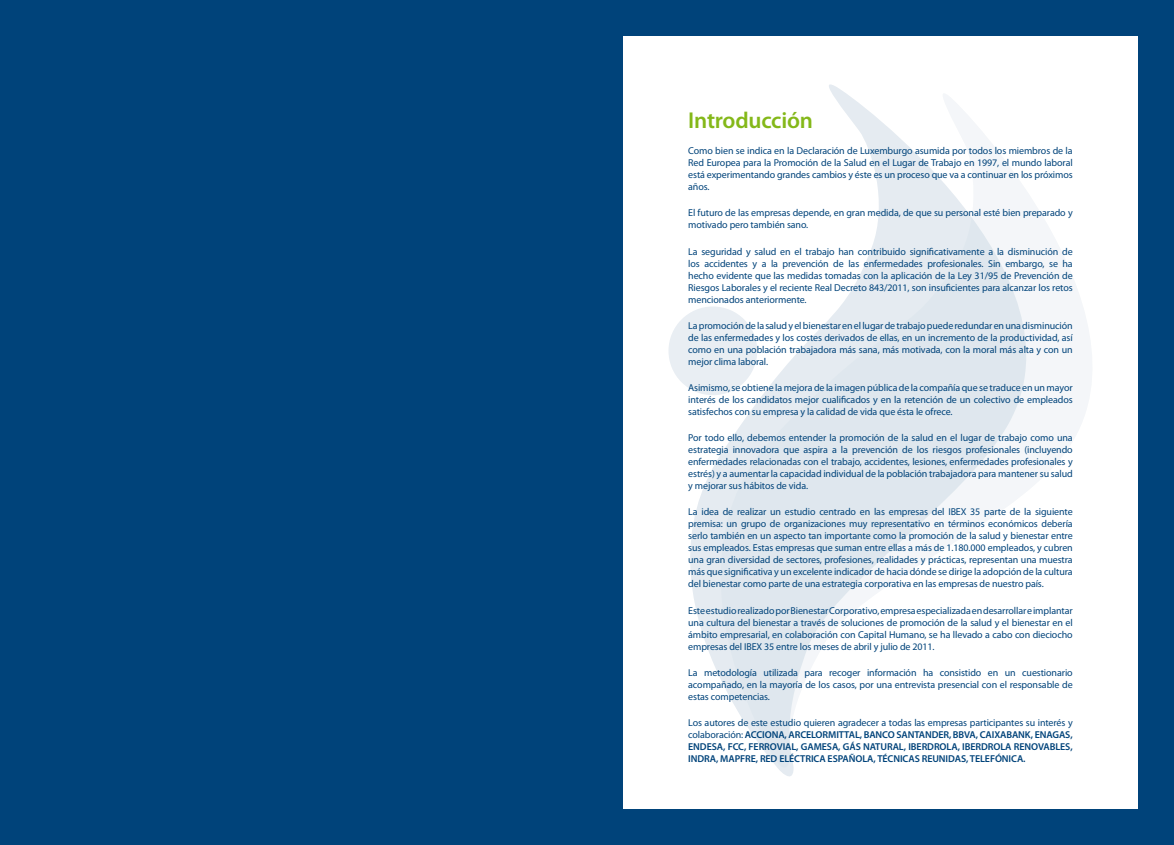
<style>
.page{position:relative;width:1174px;height:845px;background:#00437a}
.page>*{position:absolute;margin:0;border:0;box-sizing:border-box;transform-origin:0 0}
.t1{font:600 23px "Myriad Pro";letter-spacing:-.01em;color:#84b819}
.t2{font:10px/12px "Myriad Pro";letter-spacing:-.01em;color:#00437a;text-align:justify}
.t3{font:600 10px/12px "Myriad Pro";letter-spacing:-.01em;color:#00437a;text-align:justify}
.s1{font-weight:400}
</style>
<div class="page">
<div style="left:623px;top:36px;width:515px;height:773px;background:#fff"></div>
<svg style="left:668px;top:84px;width:424px;height:692px"></svg>
<h1 class="t1" style="left:688px;top:106px;width:126px">Introducción</h1>
<p class="t2" style="left:688px;top:145px;width:386px">Como bien se indica en la Declaración de Luxemburgo asumida por todos los miembros de la Red Europea para la Promoción de la Salud en el Lugar de Trabajo en 1997, el mundo laboral está experimentando grandes cambios y éste es un proceso que va a continuar en los próximos años.</p>
<p class="t2" style="left:688px;top:207px;width:386px">El futuro de las empresas depende, en gran medida, de que su personal esté bien preparado y motivado pero también sano.</p>
<p class="t2" style="left:688px;top:245px;width:386px">La seguridad y salud en el trabajo han contribuido significativamente a la disminución de los accidentes y a la prevención de las enfermedades profesionales. Sin embargo, se ha hecho evidente que las medidas tomadas con la aplicación de la Ley 31/95 de Prevención de Riesgos Laborales y el reciente Real Decreto 843/2011, son insuficientes para alcanzar los retos mencionados anteriormente.</p>
<p class="t2" style="left:688px;top:319px;width:386px">La promoción de la salud y el bienestar en el lugar de trabajo puede redundar en una disminución de las enfermedades y los costes derivados de ellas, en un incremento de la productividad, así como en una población trabajadora más sana, más motivada, con la moral más alta y con un mejor clima laboral.</p>
<p class="t2" style="left:688px;top:381px;width:386px">Asimismo, se obtiene la mejora de la imagen pública de la compañía que se traduce en un mayor interés de los candidatos mejor cualificados y en la retención de un colectivo de empleados satisfechos con su empresa y la calidad de vida que ésta le ofrece.</p>
<p class="t2" style="left:688px;top:432px;width:386px">Por todo ello, debemos entender la promoción de la salud en el lugar de trabajo como una estrategia innovadora que aspira a la prevención de los riesgos profesionales (incluyendo enfermedades relacionadas con el trabajo, accidentes, lesiones, enfermedades profesionales y estrés) y a aumentar la capacidad individual de la población trabajadora para mantener su salud y mejorar sus hábitos de vida.</p>
<p class="t2" style="left:688px;top:506px;width:386px">La idea de realizar un estudio centrado en las empresas del IBEX 35 parte de la siguiente premisa: un grupo de organizaciones muy representativo en términos económicos debería serlo también en un aspecto tan importante como la promoción de la salud y bienestar entre sus empleados. Estas empresas que suman entre ellas a más de 1.180.000 empleados, y cubren una gran diversidad de sectores, profesiones, realidades y prácticas, representan una muestra más que significativa y un excelente indicador de hacia dónde se dirige la adopción de la cultura del bienestar como parte de una estrategia corporativa en las empresas de nuestro país.</p>
<p class="t2" style="left:688px;top:604px;width:386px">Este estudio realizado por Bienestar Corporativo, empresa especializada en desarrollar e implantar una cultura del bienestar a través de soluciones de promoción de la salud y el bienestar en el ámbito empresarial, en colaboración con Capital Humano, se ha llevado a cabo con dieciocho empresas del IBEX 35 entre los meses de abril y julio de 2011.</p>
<p class="t2" style="left:688px;top:666px;width:386px">La metodología utilizada para recoger información ha consistido en un cuestionario acompañado, en la mayoría de los casos, por una entrevista presencial con el responsable de estas competencias.</p>
<p class="t3" style="left:688px;top:716px;width:386px"><span class="s1">Los autores de este estudio quieren agradecer a todas las empresas participantes su interés y colaboración:</span> ACCIONA, ARCELORMITTAL, BANCO SANTANDER, BBVA, CAIXABANK, ENAGAS, ENDESA, FCC, FERROVIAL, GAMESA, GÁS NATURAL, IBERDROLA, IBERDROLA RENOVABLES, INDRA, MAPFRE, RED ELÉCTRICA ESPAÑOLA, TÉCNICAS REUNIDAS, TELEFÓNICA.</p>
</div>
